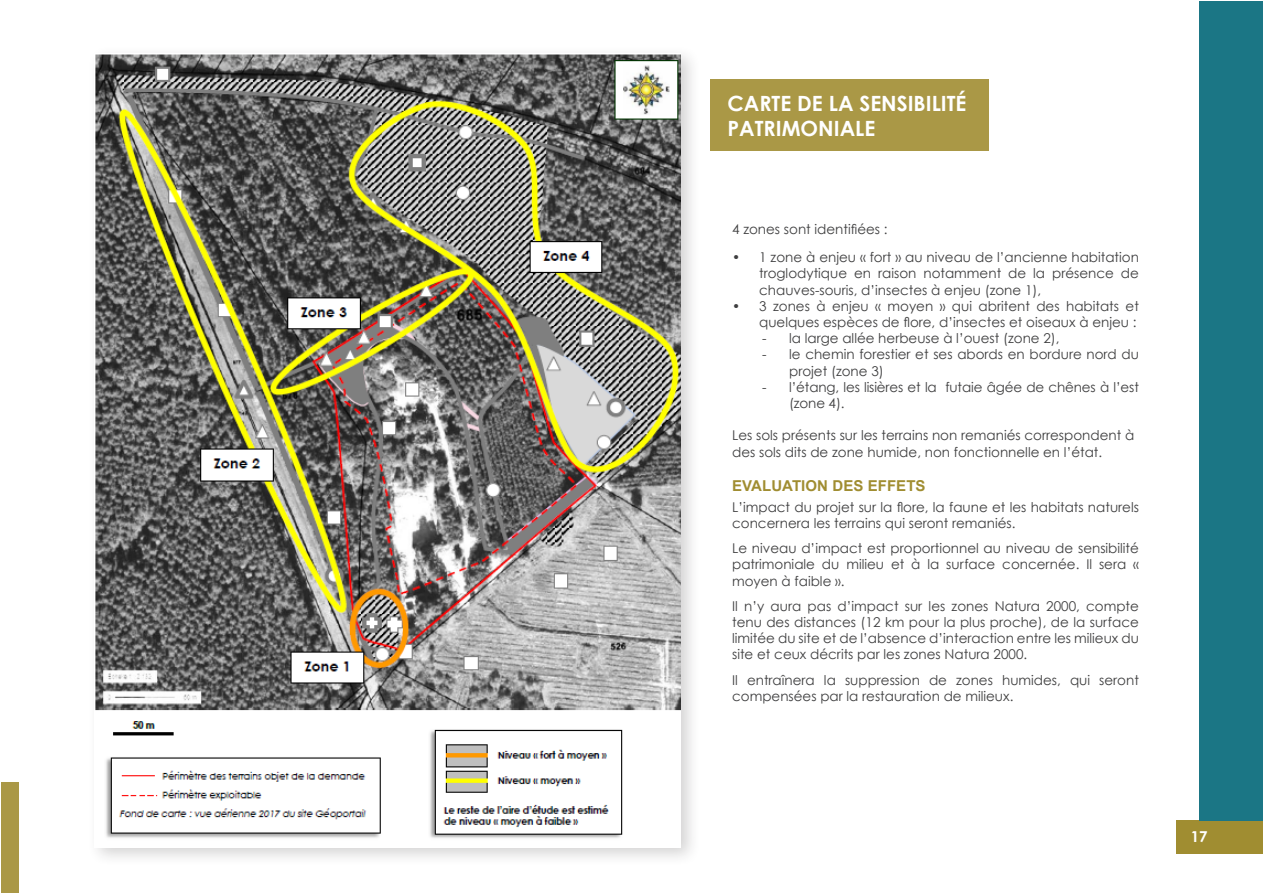
<style>
.page{position:relative;width:1263px;height:893px;background:#fff}
.page>*{position:absolute;margin:0;border:0;box-sizing:border-box;transform-origin:0 0}
.t1{font:700 21px "Century Gothic";color:#fff}
.t2{font:700 15px "Arial";letter-spacing:.005em;color:#a08d31}
.t3{font:700 15px "Century Gothic";color:#fff}
.t4{font:13.5px/16.2px "Century Gothic";color:#3e3e3f}
</style>
<div class="page">
<div style="left:1px;top:782px;width:17px;height:111px;background:#aa9846"></div>
<div style="left:1177px;top:820px;width:86px;height:34px;background:#a08d31"></div>
<div style="left:1199px;top:1px;width:64px;height:819px;background:#1b7685"></div>
<div style="left:87px;top:45px;width:614px;height:822px;background:#231f20;opacity:.2"></div>
<img style="left:95px;top:53px;width:586px;height:794px">
<div style="left:710px;top:79px;width:278px;height:71px;background:#aa9846"></div>
<p class="t1" style="left:727px;top:90px;width:240px">CARTE DE LA SENSIBILITÉ</p>
<p class="t1" style="left:727px;top:115px;width:149px">PATRIMONIALE</p>
<p class="t4" style="left:732px;top:221px;width:157px">4 zones sont identifiées :</p>
<p class="t4" style="left:759px;top:249px;width:381px;text-align:justify;text-indent:-27px">• 1 zone à enjeu « fort » au niveau de l’ancienne habitation troglodytique en raison notamment de la présence de chauves-souris, d’insectes à enjeu (zone 1),</p>
<p class="t4" style="left:732px;top:298px;width:408px;text-align:right">• 3 zones à enjeu « moyen » qui abritent des habitats et quelques espèces de flore, d’insectes et oiseaux à enjeu :</p>
<p class="t4" style="left:762px;top:330px;width:299px">- la large allée herbeuse à l’ouest (zone 2),</p>
<p class="t4" style="left:789px;top:346px;width:351px;text-indent:-27px">- le chemin forestier et ses abords en bordure nord du projet (zone 3)</p>
<p class="t4" style="left:789px;top:379px;width:351px;text-indent:-27px">- l’étang, les lisières et la futaie âgée de chênes à l’est (zone 4).</p>
<p class="t4" style="left:732px;top:427px;width:404px">Les sols présents sur les terrains non remaniés correspondent à des sols dits de zone humide, non fonctionnelle en l’état.</p>
<p class="t2" style="left:732px;top:476px;width:195px">EVALUATION DES EFFETS</p>
<p class="t4" style="left:732px;top:499px;width:408px">L’impact du projet sur la flore, la faune et les habitats naturels concernera les terrains qui seront remaniés.</p>
<p class="t4" style="left:732px;top:540px;width:408px;text-align:justify">Le niveau d’impact est proportionnel au niveau de sensibilité patrimoniale du milieu et à la surface concernée. Il sera « moyen à faible ».</p>
<p class="t4" style="left:732px;top:598px;width:408px;text-align:justify">Il n’y aura pas d’impact sur les zones Natura 2000, compte tenu des distances (12 km pour la plus proche), de la surface limitée du site et de l’absence d’interaction entre les milieux du site et ceux décrits par les zones Natura 2000.</p>
<p class="t4" style="left:732px;top:671px;width:408px">Il entraînera la suppression de zones humides, qui seront compensées par la restauration de milieux.</p>
<p class="t3" style="left:1191px;top:827px;width:18px">17</p>
</div>
